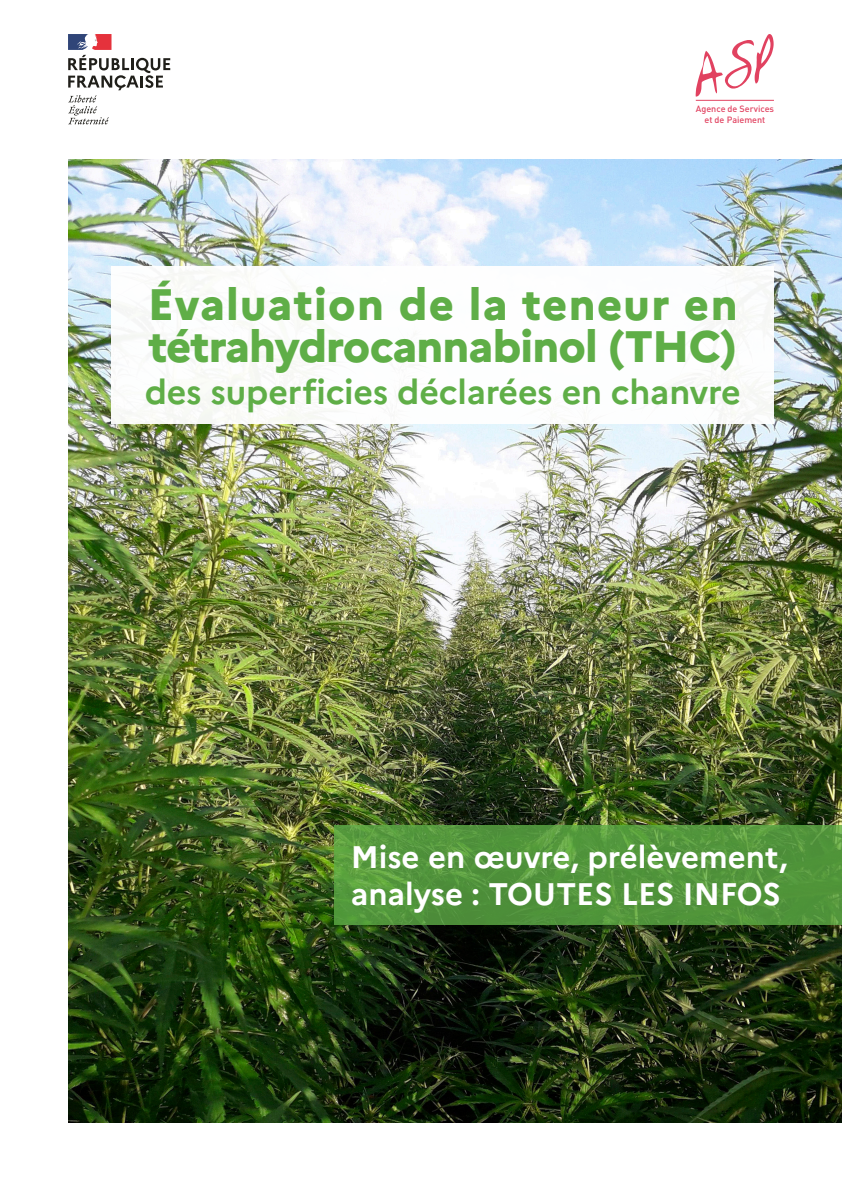
<style>
.page{position:relative;width:842px;height:1191px;background:#fff}
.page>*{position:absolute;margin:0;border:0;box-sizing:border-box;transform-origin:0 0}
.t1{font:800 44px/42px "Marianne";letter-spacing:-.02em;color:#5fae47}
.t2{font:700 34px "Marianne";letter-spacing:-.005em;color:#5fae47}
.t3{font:700 31.2px/37.4px "Marianne";color:#fff}
.t4{font:500 9px/10.8px "DIN";color:#e14260;text-align:center}
</style>
<div class="page">
<img style="left:68px;top:159px;width:774px;height:964px">
<svg style="left:334px;top:824px;width:508px;height:100px;background:#53963c"></svg>
<svg style="left:696px;top:34px;width:78px;height:63px"></svg>
<hr style="left:696px;top:100px;width:78px;height:1px;background:#e14260">
<svg style="left:68px;top:34px;width:102px;height:90px"></svg>
<div style="left:112px;top:266px;width:662px;height:158px;background:#fff"></div>
<p class="t4" style="left:696px;top:103px;width:80px">Agence de Services et de Paiement</p>
<p class="t1" style="left:148px;top:283px;width:591px">Évaluation de la teneur en tétrahydrocannabinol (THC)</p>
<p class="t2" style="left:145px;top:371px;width:598px">des superficies déclarées en chanvre</p>
<p class="t3" style="left:351px;top:837px;width:438px">Mise en œuvre, prélèvement, analyse : TOUTES LES INFOS</p>
</div>
